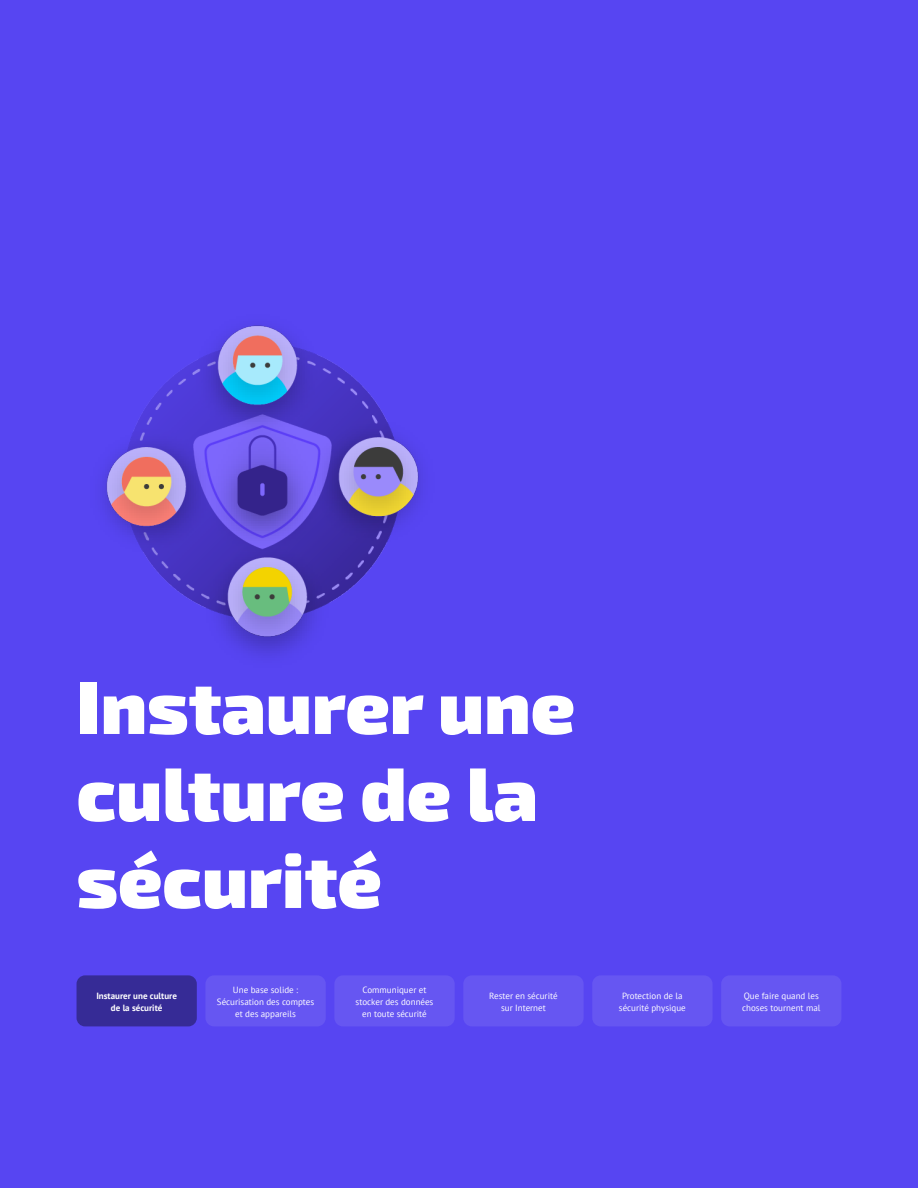
<style>
.page{position:relative;width:918px;height:1188px;background:#5745f2}
.page>*{position:absolute;margin:0;border:0;box-sizing:border-box;transform-origin:0 0}
.t1{font:900 75px/87px "Exo 2";color:#fff}
.t2{font:9px/12px "PT Sans";color:#fff;text-align:center}
.t3{font:700 9px/12px "PT Sans";color:#fff;text-align:center}
</style>
<div class="page">
<img style="left:102px;top:325px;width:321px;height:331px">
<div style="left:77px;top:975px;width:120px;height:51px;background:#362b96;border-radius:9px"></div>
<div style="left:205px;top:975px;width:121px;height:51px;background:#6656f2;border-radius:9px"></div>
<div style="left:334px;top:975px;width:121px;height:51px;background:#6656f2;border-radius:9px"></div>
<div style="left:463px;top:975px;width:121px;height:51px;background:#6656f2;border-radius:9px"></div>
<div style="left:592px;top:975px;width:121px;height:51px;background:#6656f2;border-radius:9px"></div>
<div style="left:721px;top:975px;width:120px;height:51px;background:#6656f2;border-radius:9px"></div>
<h1 class="t1" style="left:77px;top:666px;width:500px">Instaurer une culture de la sécurité</h1>
<p class="t3" style="left:96px;top:990px;width:82px">Instaurer une culture de la sécurité</p>
<p class="t2" style="left:217px;top:984px;width:99px">Une base solide :<br>Sécurisation des comptes et des appareils</p>
<p class="t2" style="left:356px;top:984px;width:79px">Communiquer et stocker des données en toute sécurité</p>
<p class="t2" style="left:489px;top:990px;width:70px">Rester en sécurité sur Internet</p>
<p class="t2" style="left:619px;top:990px;width:69px">Protection de la sécurité physique</p>
<p class="t2" style="left:742px;top:990px;width:80px;text-align:left">Que faire quand les choses tournent mal</p>
</div>
